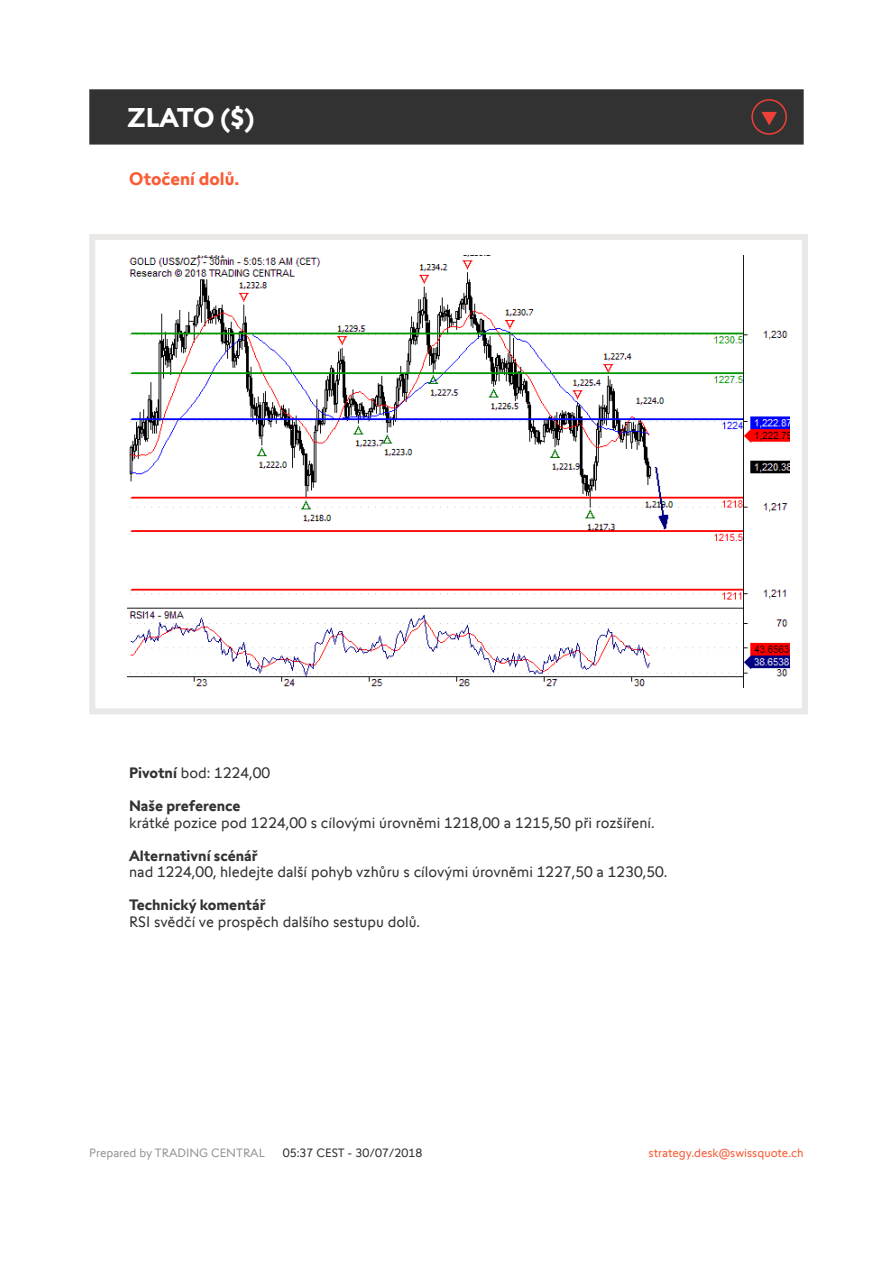
<style>
.page{position:relative;width:893px;height:1263px;background:#fff}
.page>*{position:absolute;margin:0;border:0;box-sizing:border-box;transform-origin:0 0}
.t1{font:700 27px "Swissquote CT";letter-spacing:-.015em;color:#fff}
.t2{font:700 18px "Swissquote CT";color:#fa5b35}
.t3{font:15px "Swissquote CT";color:#323232}
.t4{font:700 15px "Swissquote CT";color:#323232}
.t5{font:12px "Swissquote CT";color:#fa5b35}
.t6{font:12px "Swissquote CT";color:#939598}
.t7{font:12px "Swissquote CT";color:#323232}
.s1{font-weight:700}
</style>
<div class="page">
<div style="left:89px;top:234px;width:719px;height:480px;border:6px solid #e9e8e7"></div>
<div style="left:89px;top:89px;width:715px;height:56px;background:#323232;border:2px solid #323232"></div>
<img style="left:128px;top:255px;width:661px;height:432px">
<svg style="left:751px;top:99px;width:36px;height:36px"></svg>
<h1 class="t1" style="left:128px;top:101px;width:128px">ZLATO ($)</h1>
<p class="t2" style="left:129px;top:168px;width:112px">Otočení dolů.</p>
<p class="t3" style="left:129px;top:764px;width:143px"><span class="s1">Pivotní</span> bod: 1224,00</p>
<p class="t4" style="left:129px;top:797px;width:113px">Naše preference</p>
<p class="t3" style="left:129px;top:814px;width:527px">krátké pozice pod 1224,00 s cílovými úrovněmi 1218,00 a 1215,50 při rozšíření.</p>
<p class="t4" style="left:129px;top:846px;width:130px">Alternativní scénář</p>
<p class="t3" style="left:129px;top:863px;width:540px">nad 1224,00, hledejte další pohyb vzhůru s cílovými úrovněmi 1227,50 a 1230,50.</p>
<p class="t4" style="left:129px;top:896px;width:138px">Technický komentář</p>
<p class="t3" style="left:129px;top:913px;width:293px">RSI svědčí ve prospěch dalšího sestupu dolů.</p>
<p class="t6" style="left:89px;top:1145px;width:177px">Prepared by TRADING CENTRAL</p>
<p class="t7" style="left:283px;top:1145px;width:141px">05:37 CEST - 30/07/2018</p>
<p class="t5" style="left:649px;top:1145px;width:157px">strategy.desk@swissquote.ch</p>
</div>
